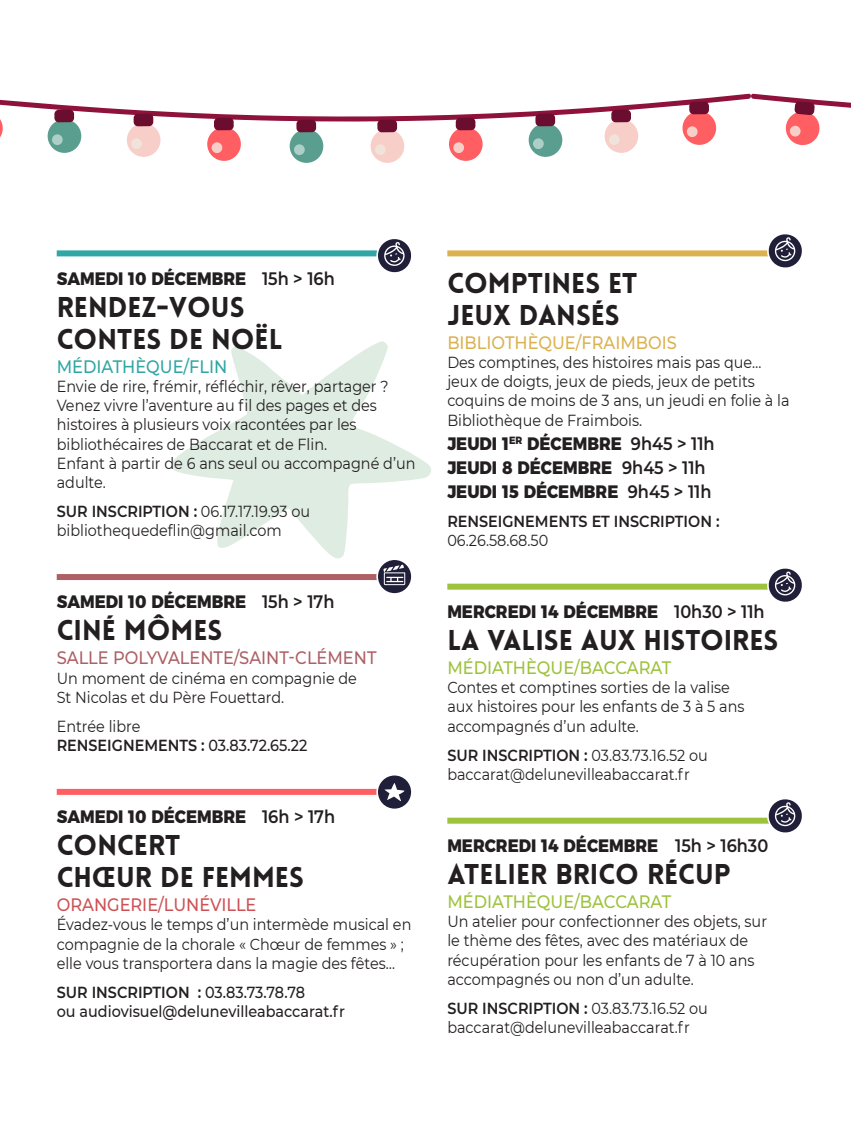
<style>
.page{position:relative;width:851px;height:1134px;background:#fff}
.page>*{position:absolute;margin:0;border:0;box-sizing:border-box;transform-origin:0 0}
.t1{font:900 28px "Lovelo";color:#231f20}
.t2{font:800 18px "Montserrat";color:#231f20;scale:.9 1}
.t3{font:500 18px "Montserrat";color:#9dc23b;scale:.9 1}
.t4{font:500 18px "Montserrat";color:#ad6065;scale:.9 1}
.t5{font:500 18px "Montserrat";color:#dcb250;scale:.9 1}
.t6{font:500 18px "Montserrat";color:#cd5256;scale:.9 1}
.t7{font:500 18px "Montserrat";color:#30a6a5;scale:.9 1}
.t8{font:16px/19.2px "Montserrat";color:#231f20;scale:.9 1}
.t9{font:600 16px/19.2px "Montserrat";color:#231f20;scale:.9 1}
.t10{font:500 16px "Montserrat";color:#231f20;scale:.9 1}
.s1{font-weight:600}
.s2{font-weight:500}
.s3{font-weight:400}
</style>
<div class="page">
<div style="left:127px;top:123px;width:33px;height:34px;background:#f7cec8;border-radius:50%"></div>
<div style="left:289px;top:129px;width:34px;height:34px;background:#599e8f;border-radius:50%"></div>
<div style="left:449px;top:127px;width:33px;height:34px;background:#ff5e62;border-radius:50%"></div>
<div style="left:207px;top:127px;width:34px;height:34px;background:#ff5e62;border-radius:50%"></div>
<div style="left:370px;top:129px;width:34px;height:34px;background:#f7cec8;border-radius:50%"></div>
<svg style="left:528px;top:123px;width:34px;height:34px"></svg>
<svg style="left:0;top:93px;width:850px;height:62px"></svg>
<svg style="left:171px;top:341px;width:260px;height:218px"></svg>
<div style="left:447px;top:250px;width:331px;height:6px;background:#dcb250"></div>
<div style="left:447px;top:584px;width:331px;height:6px;background:#9dc23b"></div>
<div style="left:447px;top:818px;width:331px;height:6px;background:#9dc23b"></div>
<div style="left:57px;top:250px;width:331px;height:6px;background:#30a6a5"></div>
<div style="left:57px;top:574px;width:331px;height:6px;background:#ad6065"></div>
<div style="left:57px;top:789px;width:331px;height:6px;background:#ff5e62"></div>
<svg style="left:766px;top:234px;width:36px;height:34px"></svg>
<svg style="left:766px;top:568px;width:36px;height:34px"></svg>
<svg style="left:766px;top:799px;width:36px;height:34px"></svg>
<svg style="left:375px;top:239px;width:37px;height:34px"></svg>
<svg style="left:377px;top:559px;width:35px;height:35px"></svg>
<div style="left:376px;top:558px;width:36px;height:37px;border:2px solid #fff;border-radius:50%"></div>
<svg style="left:383px;top:565px;width:22px;height:20px"></svg>
<div style="left:377px;top:775px;width:35px;height:34px;background:#201f39;border-radius:50%"></div>
<div style="left:376px;top:774px;width:36px;height:36px;border:2px solid #fff;border-radius:50%"></div>
<svg style="left:384px;top:783px;width:20px;height:18px"></svg>
<p class="t2" style="left:57px;top:263px;width:310px">SAMEDI 10 DÉCEMBRE <span class="s1">15h &gt; 16h</span></p>
<p class="t1" style="left:57px;top:289px;width:189px">RENDEZ-VOUS</p>
<p class="t1" style="left:57px;top:321px;width:227px">CONTES DE NOËL</p>
<p class="t7" style="left:57px;top:354px;width:191px">MÉDIATHÈQUE/FLIN</p>
<p class="t8" style="left:57px;top:376px;width:370px">Envie de rire, frémir, réfléchir, rêver, partager ?</p>
<p class="t8" style="left:57px;top:395px;width:357px">Venez vivre l’aventure au fil des pages et des histoires à plusieurs voix racontées par les bibliothécaires de Baccarat et de Flin.</p>
<p class="t8" style="left:57px;top:453px;width:400px">Enfant à partir de 6 ans seul ou accompagné d’un adulte.</p>
<p class="t8" style="left:57px;top:501px;width:283px"><span class="s1">SUR INSCRIPTION :</span> 06.17.17.19.93 ou bibliothequedeflin@gmail.com</p>
<p class="t2" style="left:57px;top:587px;width:310px">SAMEDI 10 DÉCEMBRE <span class="s1">15h &gt; 17h</span></p>
<p class="t1" style="left:57px;top:613px;width:167px">CINÉ MÔMES</p>
<p class="t4" style="left:57px;top:645px;width:357px">SALLE POLYVALENTE/SAINT-CLÉMENT</p>
<p class="t8" style="left:57px;top:668px;width:335px">Un moment de cinéma en compagnie de</p>
<p class="t8" style="left:57px;top:687px;width:254px">St Nicolas et du Père Fouettard.</p>
<p class="t8" style="left:57px;top:716px;width:95px">Entrée libre</p>
<p class="t9" style="left:57px;top:735px;width:280px">RENSEIGNEMENTS : <span class="s2">03.83.72.65.22</span></p>
<p class="t2" style="left:57px;top:802px;width:311px">SAMEDI 10 DÉCEMBRE <span class="s1">16h &gt; 17h</span></p>
<p class="t1" style="left:57px;top:828px;width:125px">CONCERT</p>
<p class="t1" style="left:57px;top:860px;width:249px">CHŒUR DE FEMMES</p>
<p class="t6" style="left:57px;top:892px;width:223px">ORANGERIE/LUNÉVILLE</p>
<p class="t8" style="left:57px;top:914px;width:395px">Évadez-vous le temps d’un intermède musical en compagnie de la chorale « Chœur de femmes » ; elle vous transportera dans la magie des fêtes…</p>
<p class="t9" style="left:57px;top:982px;width:277px">SUR INSCRIPTION : <span class="s2">03.83.73.78.78</span></p>
<p class="t10" style="left:57px;top:1000px;width:322px">ou audiovisuel@delunevilleabaccarat.fr</p>
<p class="t1" style="left:447px;top:265px;width:192px">COMPTINES ET</p>
<p class="t1" style="left:447px;top:297px;width:174px">JEUX DANSÉS</p>
<p class="t5" style="left:447px;top:330px;width:256px">BIBLIOTHÈQUE/FRAIMBOIS</p>
<p class="t8" style="left:447px;top:352px;width:350px">Des comptines, des histoires mais pas que…</p>
<p class="t8" style="left:447px;top:371px;width:381px">jeux de doigts, jeux de pieds, jeux de petits coquins de moins de 3 ans, un jeudi en folie à la<br>Bibliothèque de Fraimbois.</p>
<p class="t2" style="left:447px;top:428px;width:298px">JEUDI 1<sup>ER</sup> DÉCEMBRE <span class="s1">9h45 &gt; 11h</span></p>
<p class="t2" style="left:447px;top:452px;width:288px">JEUDI 8 DÉCEMBRE <span class="s1">9h45 &gt; 11h</span></p>
<p class="t2" style="left:447px;top:476px;width:295px">JEUDI 15 DÉCEMBRE <span class="s1">9h45 &gt; 11h</span></p>
<p class="t9" style="left:447px;top:511px;width:304px">RENSEIGNEMENTS ET INSCRIPTION :<br><span class="s3">06.26.58.68.50</span></p>
<p class="t2" style="left:447px;top:597px;width:354px">MERCREDI 14 DÉCEMBRE <span class="s1">10h30 &gt; 11h</span></p>
<p class="t1" style="left:447px;top:623px;width:332px">LA VALISE AUX HISTOIRES</p>
<p class="t3" style="left:447px;top:655px;width:250px">MÉDIATHÈQUE/BACCARAT</p>
<p class="t8" style="left:447px;top:677px;width:331px">Contes et comptines sorties de la valise aux histoires pour les enfants de 3 à 5 ans accompagnés d’un adulte.</p>
<p class="t8" style="left:447px;top:745px;width:291px"><span class="s1">SUR INSCRIPTION :</span> 03.83.73.16.52 ou baccarat@delunevilleabaccarat.fr</p>
<p class="t2" style="left:447px;top:831px;width:358px">MERCREDI 14 DÉCEMBRE <span class="s1">15h &gt; 16h30</span></p>
<p class="t1" style="left:447px;top:857px;width:285px">ATELIER BRICO RÉCUP</p>
<p class="t3" style="left:447px;top:889px;width:250px">MÉDIATHÈQUE/BACCARAT</p>
<p class="t8" style="left:447px;top:911px;width:357px">Un atelier pour confectionner des objets, sur le thème des fêtes, avec des matériaux de récupération pour les enfants de 7 à 10 ans accompagnés ou non d’un adulte.</p>
<p class="t8" style="left:447px;top:998px;width:291px"><span class="s1">SUR INSCRIPTION :</span> 03.83.73.16.52 ou baccarat@delunevilleabaccarat.fr</p>
</div>
